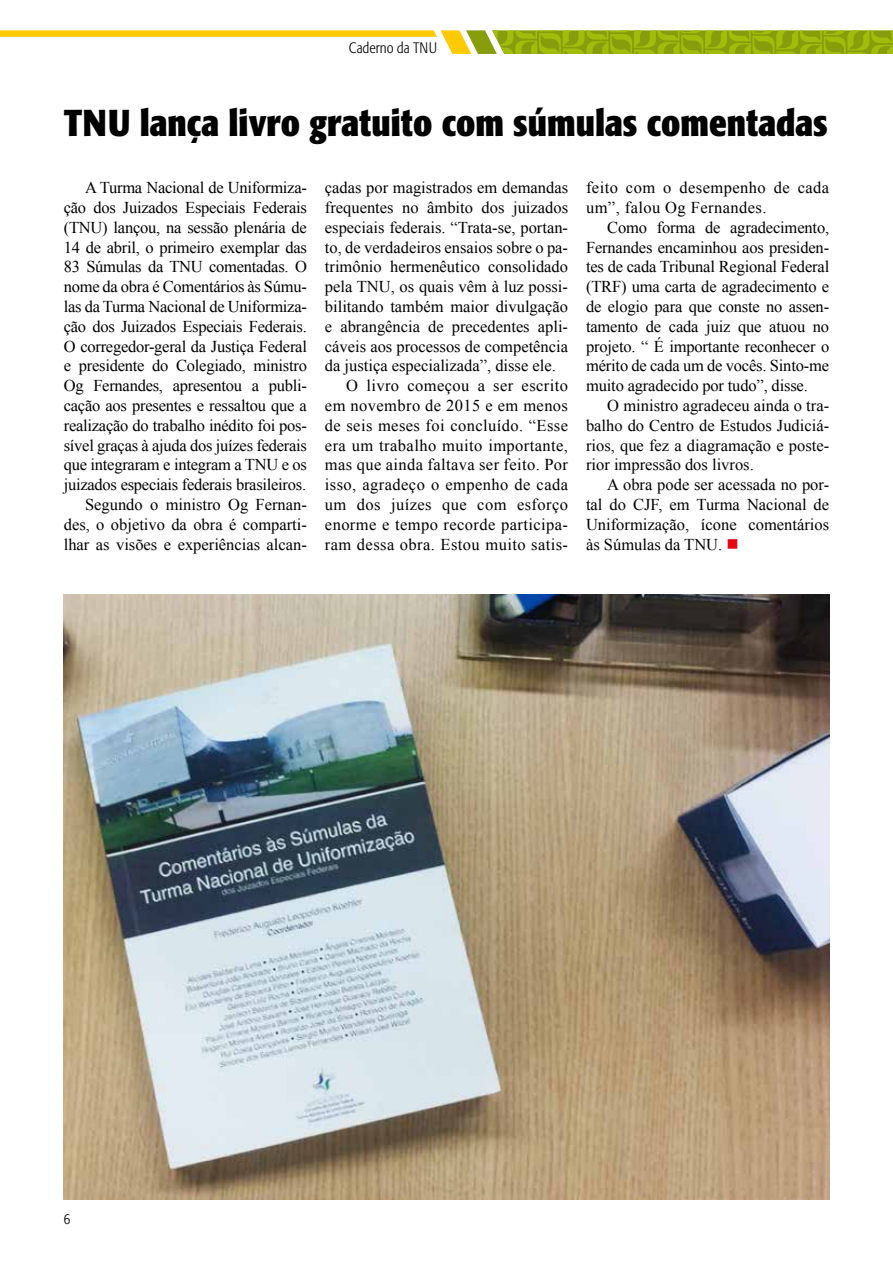
<style>
.page{position:relative;width:893px;height:1263px;background:#fff}
.page>*{position:absolute;margin:0;border:0;box-sizing:border-box;transform-origin:0 0}
.t1{font:700 condensed 37.05px "Formata";color:#000}
.t2{font:16.5px/19.8px "Times New Roman";color:#000;text-align:justify}
.t3{font:16.5px/19.8px "Times New Roman";letter-spacing:.025em;color:#000}
.t4{font:300 condensed 15px "Formata";color:#000}
.s1{color:#e30613}
</style>
<div class="page">
<svg style="left:0;top:30px;width:893px;height:24px"></svg>
<img style="left:64px;top:594px;width:765px;height:605px">
<p class="t4" style="left:349px;top:39px;width:90px">Caderno da TNU</p>
<h1 class="t1" style="left:64px;top:100px;width:766px">TNU lança livro gratuito com súmulas comentadas</h1>
<p class="t2" style="left:64px;top:178px;width:245px;text-align:right">A Turma Nacional de Uniformiza&shy;ção dos Juizados Especiais Federais (TNU) lançou, na sessão plenária de 14 de abril, o primeiro exemplar das 83 Súmulas da TNU comentadas. O nome da obra é Comentários às Súmu&shy;las da Turma Nacional de Uniformiza&shy;ção dos Juizados Especiais Federais.<br>O corregedor-geral da Justiça Federal e presidente do Colegiado, ministro Og Fernandes, apresentou a publi&shy;cação aos presentes e ressaltou que a realização do trabalho inédito foi pos&shy;sível graças à ajuda dos juízes federais que integraram e integram a TNU e os juizados especiais federais brasileiros.<br>Segundo o ministro Og Fernan&shy;des, o objetivo da obra é comparti&shy;lhar as visões e experiências alcan-</p>
<p class="t2" style="left:325px;top:178px;width:245px">çadas por magistrados em demandas</p>
<p class="t3" style="left:586px;top:178px;width:245px">feito com o desempenho de cada um”, falou Og Fernandes.</p>
<p class="t2" style="left:586px;top:217px;width:245px;text-indent:21px">Como forma de agradecimento, Fernandes encaminhou aos presiden&shy;tes de cada Tribunal Regional Federal (TRF) uma carta de agradecimento e de elogio para que conste no assen&shy;tamento de cada juiz que atuou no projeto. “ É importante reconhecer o mérito de cada um de vocês. Sinto-me muito agradecido por tudo”, disse.</p>
<p class="t2" style="left:586px;top:395px;width:245px;text-indent:21px">O ministro agradeceu ainda o tra&shy;balho do Centro de Estudos Judiciá&shy;rios, que fez a diagramação e poste&shy;rior impressão dos livros.</p>
<p class="t2" style="left:586px;top:475px;width:245px;text-indent:21px">A obra pode ser acessada no por&shy;tal do CJF, em Turma Nacional de Uniformização, ícone comentários às Súmulas da TNU. <span class="s1">■</span></p>
<p class="t2" style="left:325px;top:197px;width:245px">frequentes no âmbito dos juizados</p>
<p class="t2" style="left:325px;top:217px;width:245px">especiais federais. “Trata-se, portan-</p>
<p class="t2" style="left:325px;top:237px;width:245px">to, de verdadeiros ensaios sobre o pa-</p>
<p class="t2" style="left:325px;top:257px;width:245px">trimônio hermenêutico consolidado</p>
<p class="t2" style="left:325px;top:277px;width:245px">pela TNU, os quais vêm à luz possi-</p>
<p class="t2" style="left:325px;top:296px;width:245px">bilitando também maior divulgação</p>
<p class="t2" style="left:325px;top:316px;width:245px">e abrangência de precedentes apli-</p>
<p class="t2" style="left:325px;top:336px;width:245px">cáveis aos processos de competência</p>
<p class="t2" style="left:325px;top:356px;width:232px">da justiça especializada”, disse ele.</p>
<p class="t3" style="left:346px;top:376px;width:223px">O livro começou a ser escrito</p>
<p class="t3" style="left:325px;top:395px;width:245px">em novembro de 2015 e em menos</p>
<p class="t3" style="left:325px;top:415px;width:245px">de seis meses foi concluído. “Esse</p>
<p class="t3" style="left:325px;top:435px;width:245px">era um trabalho muito importante,</p>
<p class="t3" style="left:325px;top:455px;width:245px">mas que ainda faltava ser feito. Por</p>
<p class="t3" style="left:325px;top:475px;width:245px">isso, agradeço o empenho de cada</p>
<p class="t3" style="left:325px;top:494px;width:245px">um dos juízes que com esforço</p>
<p class="t3" style="left:325px;top:514px;width:245px">enorme e tempo recorde participa-</p>
<p class="t3" style="left:325px;top:534px;width:245px">ram dessa obra. Estou muito satis-</p>
<p class="t4" style="left:64px;top:1210px;width:8px">6</p>
</div>
